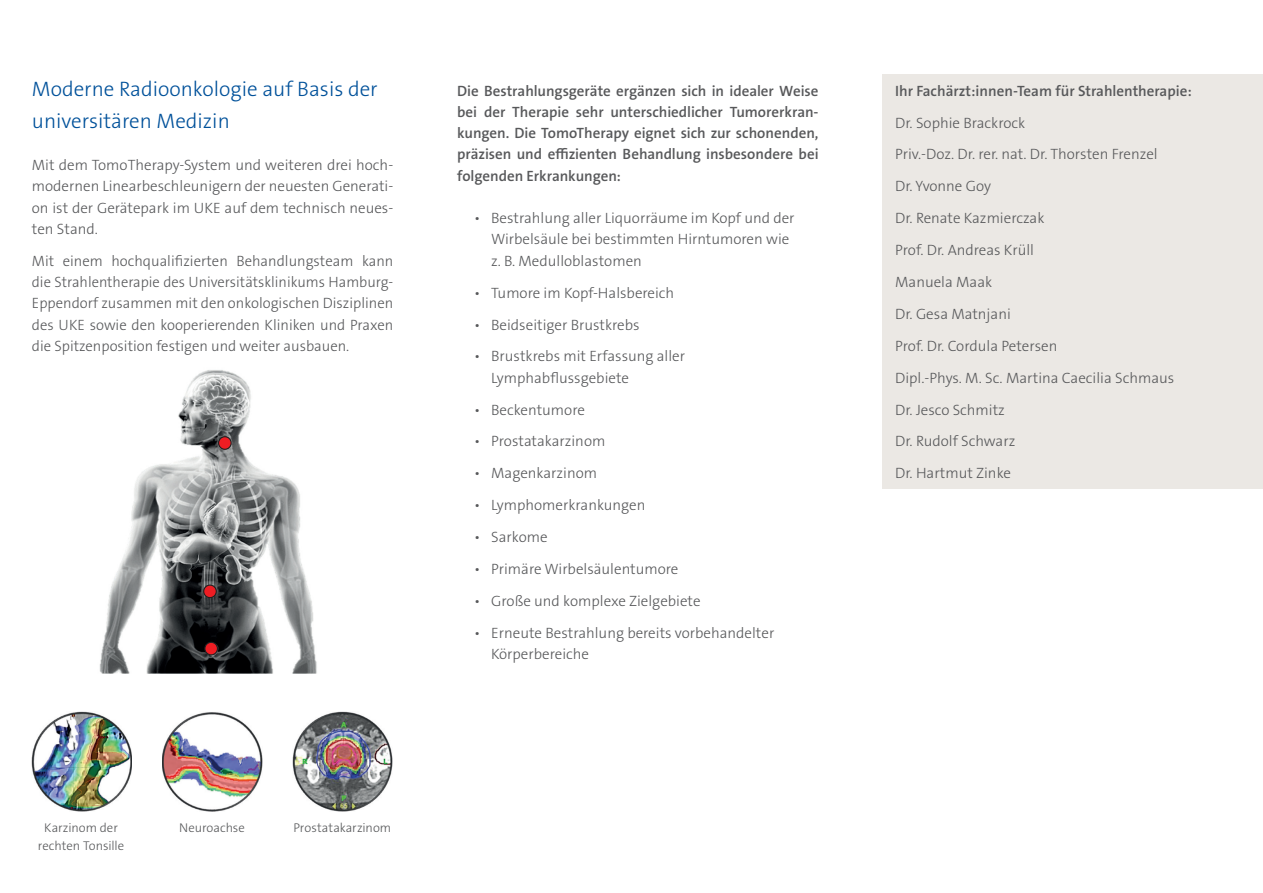
<style>
.page{position:relative;width:1263px;height:893px;background:#fff}
.page>*{position:absolute;margin:0;border:0;box-sizing:border-box;transform-origin:0 0}
.t1{font:300 21px/32px "The Sans Os F";color:#01519a}
.t2{font:300 15px/21.3px "The Sans Os F";color:#57585a}
.t3{font:600 15px/21.3px "The Sans Os F";color:#57585a;text-align:justify}
.t4{font:300 12.75px/18px "The Sans Os F";color:#57585a;text-align:center}
</style>
<div class="page">
<div style="left:882px;top:74px;width:381px;height:415px;background:#ebe8e4"></div>
<img style="left:32px;top:712px;width:100px;height:99px">
<img style="left:162px;top:712px;width:100px;height:99px">
<img style="left:292px;top:712px;width:100px;height:99px">
<img style="left:99px;top:370px;width:218px;height:303px">
<div style="left:219px;top:437px;width:12px;height:12px;background:#ee1d23;border-radius:50%"></div>
<div style="left:218px;top:436px;width:14px;height:14px;border:1px solid #231f20;border-radius:50%"></div>
<svg style="left:204px;top:585px;width:12px;height:13px"></svg>
<div style="left:203px;top:584px;width:14px;height:14px;border:1px solid #231f20;border-radius:50%"></div>
<div style="left:205px;top:642px;width:12px;height:13px;background:#ee1d23;border-radius:50%"></div>
<div style="left:204px;top:642px;width:14px;height:13px;border:1px solid #231f20;border-radius:50%"></div>
<h1 class="t1" style="left:32px;top:73px;width:347px">Moderne Radioonkologie auf Basis der universitären Medizin</h1>
<p class="t2" style="left:32px;top:154px;width:363px;text-align:justify">Mit dem TomoTherapy-System und weiteren drei hoch&shy;modernen Linearbeschleunigern der neuesten Generati&shy;on ist der Gerätepark im UKE auf dem technisch neues&shy;ten Stand.</p>
<p class="t2" style="left:32px;top:250px;width:363px;text-align:justify">Mit einem hochqualifizierten Behandlungsteam kann die Strahlentherapie des Universitätsklinikums Hamburg-Eppendorf zusammen mit den onkologischen Disziplinen des UKE sowie den kooperierenden Kliniken und Praxen die Spitzenposition festigen und weiter ausbauen.</p>
<p class="t4" style="left:38px;top:819px;width:88px">Karzinom der rechten Tonsille</p>
<p class="t4" style="left:179px;top:819px;width:67px">Neuroachse</p>
<p class="t4" style="left:293px;top:819px;width:99px">Prostatakarzinom</p>
<p class="t3" style="left:457px;top:80px;width:363px">Die Bestrahlungsgeräte ergänzen sich in idealer Weise bei der Therapie sehr unterschiedlicher Tumorerkran&shy;kungen. Die TomoTherapy eignet sich zur schonenden, präzisen und effizienten Behandlung insbesondere bei folgenden Erkrankungen:</p>
<p class="t2" style="left:491px;top:208px;width:305px;text-indent:-17px">• Bestrahlung aller Liquorräume im Kopf und der<br>Wirbelsäule bei bestimmten Hirntumoren wie z. B. Medulloblastomen</p>
<p class="t2" style="left:474px;top:282px;width:202px">• Tumore im Kopf-Halsbereich</p>
<p class="t2" style="left:474px;top:314px;width:167px">• Beidseitiger Brustkrebs</p>
<p class="t2" style="left:491px;top:346px;width:195px;text-indent:-17px">• Brustkrebs mit Erfassung aller<br>Lymphabflussgebiete</p>
<p class="t2" style="left:474px;top:399px;width:112px">• Beckentumore</p>
<p class="t2" style="left:474px;top:431px;width:133px">• Prostatakarzinom</p>
<p class="t2" style="left:474px;top:463px;width:124px">• Magenkarzinom</p>
<p class="t2" style="left:474px;top:495px;width:173px">• Lymphomerkrankungen</p>
<p class="t2" style="left:474px;top:526px;width:75px">• Sarkome</p>
<p class="t2" style="left:474px;top:558px;width:206px">• Primäre Wirbelsäulentumore</p>
<p class="t2" style="left:474px;top:590px;width:228px">• Große und komplexe Zielgebiete</p>
<p class="t2" style="left:491px;top:622px;width:285px;text-indent:-17px">• Erneute Bestrahlung bereits vorbehandelter<br>Körperbereiche</p>
<p class="t3" style="left:895px;top:80px;width:298px">Ihr Fachärzt:innen-Team für Strahlentherapie:</p>
<p class="t2" style="left:895px;top:107px;width:281px;line-height:32px">Dr. Sophie Brackrock<br>Priv.-Doz. Dr. rer. nat. Dr. Thorsten Frenzel<br>Dr. Yvonne Goy<br>Dr. Renate Kazmierczak<br>Prof. Dr. Andreas Krüll<br>Manuela Maak<br>Dr. Gesa Matnjani<br>Prof. Dr. Cordula Petersen<br>Dipl.-Phys. M. Sc. Martina Caecilia Schmaus<br>Dr. Jesco Schmitz<br>Dr. Rudolf Schwarz<br>Dr. Hartmut Zinke</p>
</div>
